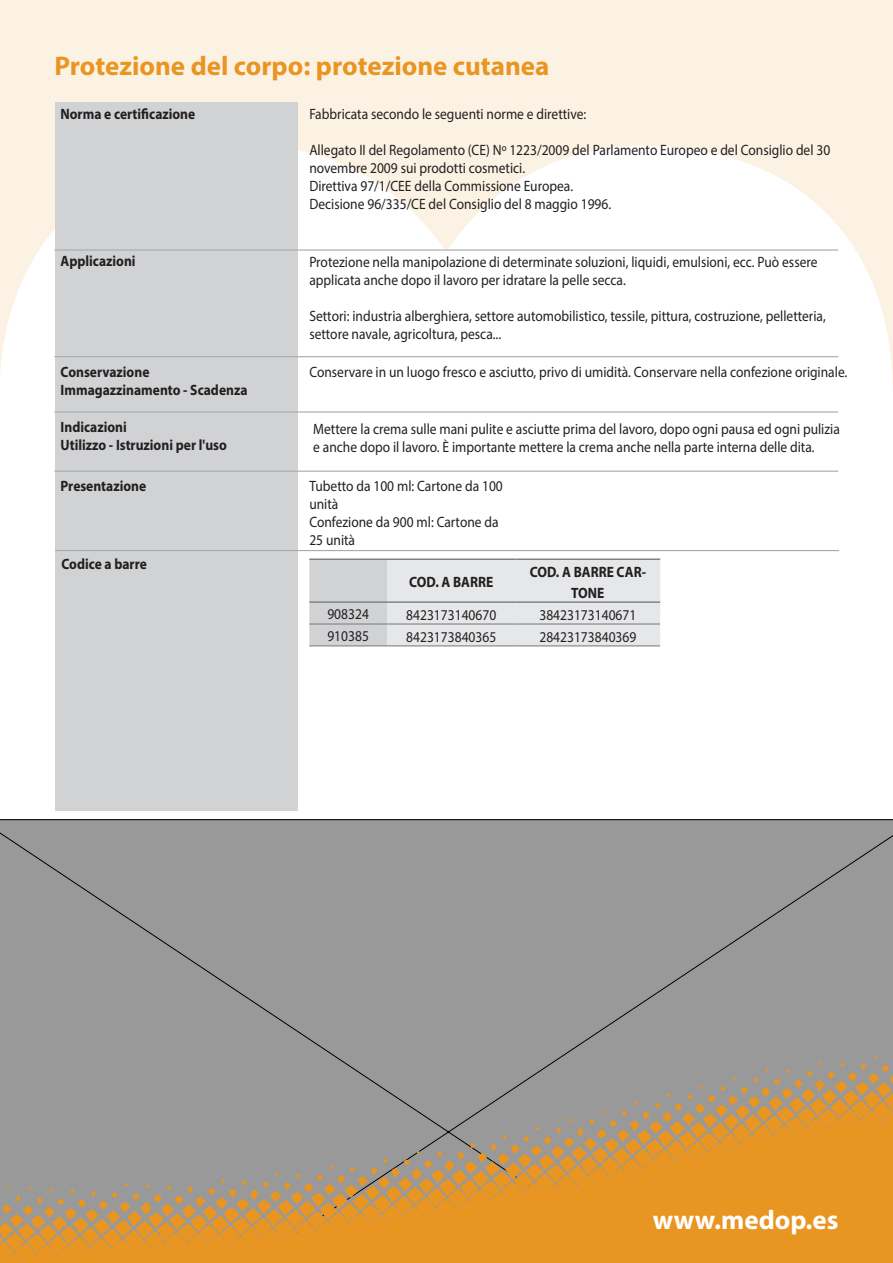
<style>
.page{position:relative;width:893px;height:1263px;background:#fff}
.page>*{position:absolute;margin:0;border:0;box-sizing:border-box;transform-origin:0 0}
.t1{font:700 27px "Myriad Pro";color:#e99522}
.t2{font:700 27px "Myriad Pro";color:#fff}
.t3{font:15px/18px "Myriad Pro";color:#231f20;scale:.9 1}
.t4{font:700 15px/21px "Myriad Pro";color:#231f20;text-align:center;scale:.9 1}
</style>
<div class="page">
<svg style="left:0;top:0;width:893px;height:389px;fill:#fcf2e3"></svg>
<div style="left:55px;top:102px;width:243px;height:708px;background:#d1d2d4"></div>
<hr style="left:54px;top:249px;width:784px;height:2px;background:#a8a9ad">
<hr style="left:54px;top:356px;width:784px;height:1px;background:#a8a9ad">
<hr style="left:54px;top:411px;width:784px;height:2px;background:#a8a9ad">
<hr style="left:54px;top:471px;width:784px;height:1px;background:#a8a9ad">
<hr style="left:55px;top:550px;width:784px;height:1px;background:#a8a9ad">
<svg style="left:309px;top:560px;width:351px;height:85px;background:#e0e1e3"></svg>
<hr style="left:309px;top:623px;width:78px;height:1px;background:#808285">
<hr style="left:387px;top:623px;width:129px;height:1px;background:#808285">
<hr style="left:516px;top:623px;width:144px;height:1px;background:#808285">
<hr style="left:309px;top:645px;width:78px;height:1px;background:#808285">
<hr style="left:387px;top:645px;width:129px;height:1px;background:#808285">
<hr style="left:516px;top:645px;width:144px;height:1px;background:#808285">
<hr style="left:309px;top:558px;width:78px;height:2px;background:#808285">
<hr style="left:387px;top:558px;width:129px;height:2px;background:#808285">
<hr style="left:516px;top:558px;width:144px;height:2px;background:#808285">
<hr style="left:387px;top:601px;width:129px;height:2px;background:#808285">
<hr style="left:516px;top:601px;width:144px;height:2px;background:#808285">
<hr style="left:309px;top:601px;width:78px;height:2px;background:#808285">
<div style="left:0;top:819px;width:893px;height:236px;background:#999"></div>
<svg style="left:0;top:1055px;width:893px;height:208px;background:#bd9662"></svg>
<p class="t1" style="left:54px;top:48px;width:496px">Protezione del corpo: protezione cutanea</p>
<p class="t4" style="left:61px;top:103px;width:151px">Norma e certificazione</p>
<p class="t3" style="left:309px;top:105px;width:309px">Fabbricata secondo le seguenti norme e direttive:</p>
<p class="t3" style="left:309px;top:141px;width:580px">Allegato II del Regolamento (CE) Nº 1223/2009 del Parlamento Europeo e del Consiglio del 30 novembre 2009 sui prodotti cosmetici.</p>
<p class="t3" style="left:309px;top:177px;width:295px">Direttiva 97/1/CEE della Commissione Europea.</p>
<p class="t3" style="left:309px;top:195px;width:337px">Decisione 96/335/CE del Consiglio del 8 maggio 1996.</p>
<p class="t4" style="left:61px;top:250px;width:85px">Applicazioni</p>
<p class="t4" style="left:61px;top:361px;width:100px">Conservazione</p>
<p class="t4" style="left:61px;top:379px;width:209px">Immagazzinamento - Scadenza</p>
<p class="t4" style="left:61px;top:416px;width:75px">Indicazioni</p>
<p class="t4" style="left:61px;top:434px;width:186px">Utilizzo - Istruzioni per l'uso</p>
<p class="t4" style="left:61px;top:475px;width:97px">Presentazione</p>
<p class="t4" style="left:61px;top:553px;width:96px">Codice a barre</p>
<p class="t3" style="left:309px;top:253px;width:566px">Protezione nella manipolazione di determinate soluzioni, liquidi, emulsioni, ecc. Può essere applicata anche dopo il lavoro per idratare la pelle secca.</p>
<p class="t3" style="left:309px;top:307px;width:575px">Settori: industria alberghiera, settore automobilistico, tessile, pittura, costruzione, pelletteria, settore navale, agricoltura, pesca...</p>
<p class="t3" style="left:309px;top:363px;width:599px">Conservare in un luogo fresco e asciutto, privo di umidità. Conservare nella confezione originale.</p>
<p class="t3" style="left:313px;top:420px;width:587px">Mettere la crema sulle mani pulite e asciutte prima del lavoro, dopo ogni pausa ed ogni pulizia e anche dopo il lavoro. È importante mettere la crema anche nella parte interna delle dita.</p>
<p class="t3" style="left:309px;top:477px;width:216px">Tubetto da 100 ml: Cartone da 100 unità<br>Confezione da 900 ml: Cartone da<br>25 unità</p>
<p class="t4" style="left:409px;top:571px;width:95px">COD. A BARRE</p>
<p class="t4" style="left:530px;top:561px;width:131px">COD. A BARRE CAR-<br>TONE</p>
<p class="t3" style="left:327px;top:604px;width:48px">908324</p>
<p class="t3" style="left:406px;top:605px;width:102px">8423173140670</p>
<p class="t3" style="left:539px;top:605px;width:109px">38423173140671</p>
<p class="t3" style="left:327px;top:626px;width:48px">910385</p>
<p class="t3" style="left:406px;top:627px;width:102px">8423173840365</p>
<p class="t3" style="left:539px;top:627px;width:109px">28423173840369</p>
<p class="t2" style="left:653px;top:1202px;width:187px">www.medop.es</p>
</div>
